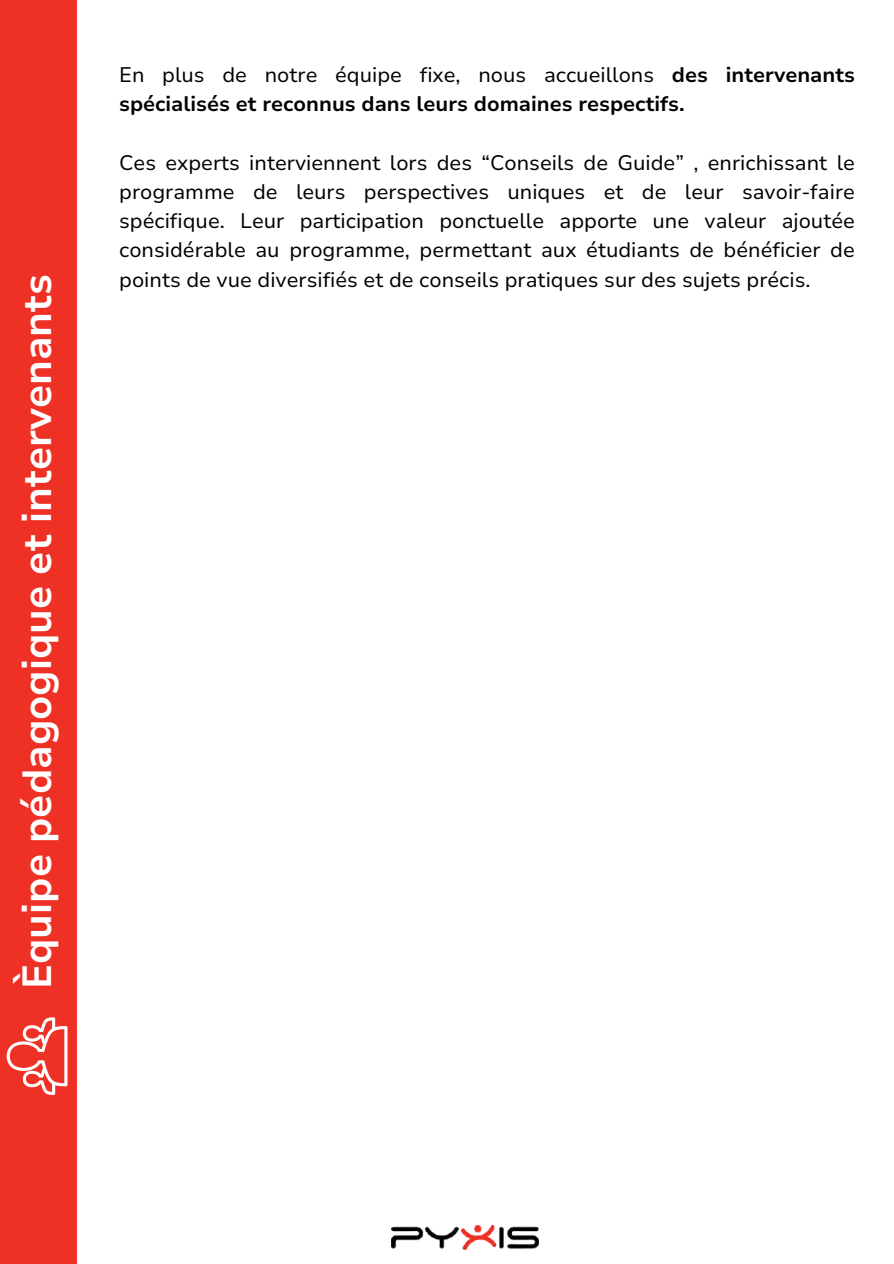
<style>
.page{position:relative;width:894px;height:1264px;background:#fff}
.page>*{position:absolute;margin:0;border:0;box-sizing:border-box;transform-origin:0 0}
.t1{font:700 40.5px "Nunito Sans 10 pt";color:#fff}
.t2{font:21px/29.2px "Nunito Sans 10 pt";color:#000;text-align:justify}
.t3{font:700 21px/29.2px "Nunito Sans 10 pt";color:#000}
.s1{font-weight:400}
</style>
<div class="page">
<div style="left:0;top:0;width:76px;height:1263px;background:#ee3025"></div>
<img style="left:391px;top:1225px;width:147px;height:23px">
<svg style="left:7px;top:1017px;width:60px;height:77px"></svg>
<h1 class="t1" style="left:10px;top:989px;width:716px;rotate:-90deg">Èquipe pédagogique et intervenants</h1>
<p class="t3" style="left:119px;top:60px;width:737px"><span class="s1">En plus de notre équipe fixe, nous accueillons</span> des intervenants spécialisés et reconnus dans leurs domaines respectifs.</p>
<p class="t2" style="left:119px;top:148px;width:737px">Ces experts interviennent lors des “Conseils de Guide” , enrichissant le programme de leurs perspectives uniques et de leur savoir-faire spécifique. Leur participation ponctuelle apporte une valeur ajoutée considérable au programme, permettant aux étudiants de bénéficier de points de vue diversifiés et de conseils pratiques sur des sujets précis.</p>
</div>
